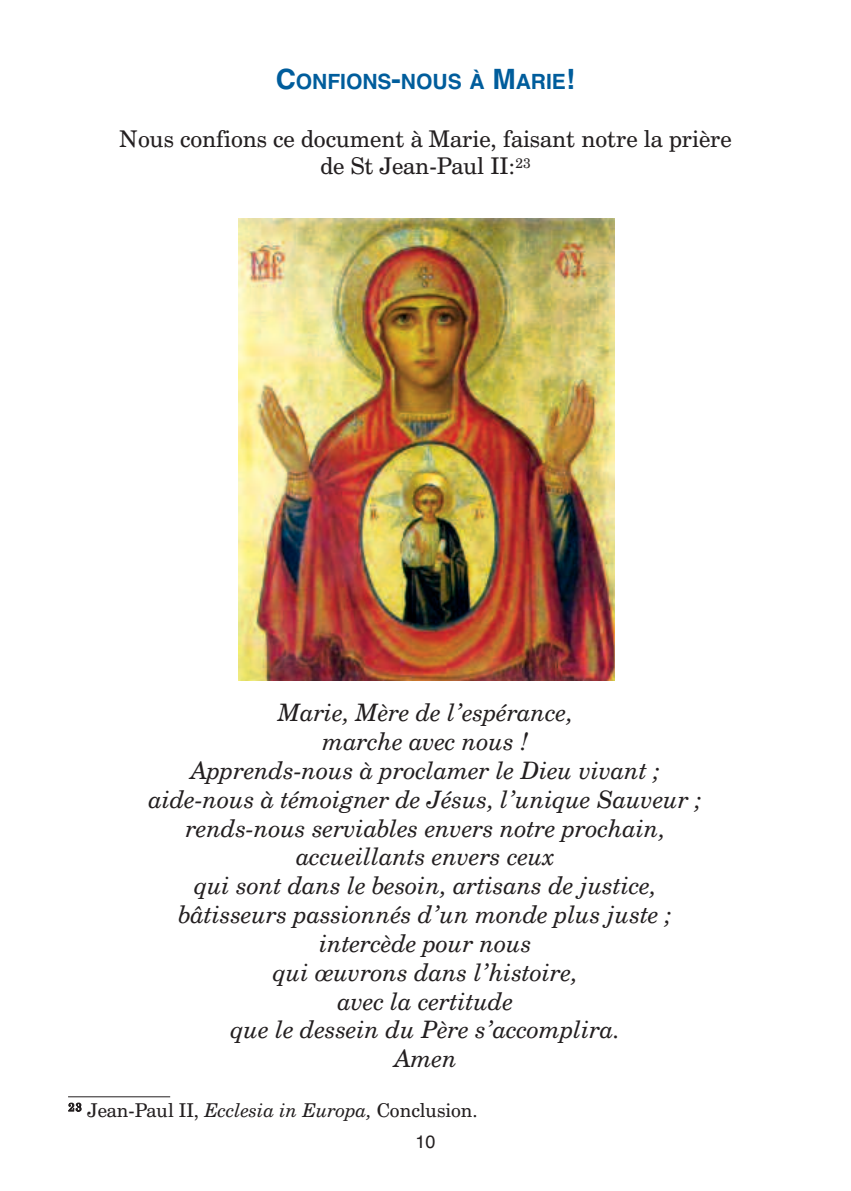
<style>
.page{position:relative;width:851px;height:1191px;background:#fff}
.page>*{position:absolute;margin:0;border:0;box-sizing:border-box;transform-origin:0 0}
.t1{font:italic 24px/28.8px "Century Schoolbook BT";color:#231f20;text-align:center}
.t2{font:23px/27.6px "Century Schoolbook BT";color:#231f20;text-align:center}
.t3{font:700 21px "Helvetica";color:#005d9c}
.t4{font:19px "Century Schoolbook BT";color:#231f20}
.t5{font:18px "Helvetica";color:#231f20}
.s1{font-size:28px}
.s2{font-style:italic}
</style>
<div class="page">
<hr style="left:68px;top:1096px;width:102px;height:1px;background:#231f20">
<img style="left:238px;top:218px;width:376px;height:462px">
<p class="t3" style="left:275px;top:70px;width:301px"><span class="s1">C</span>ONFIONS<span class="s1">-</span>NOUS À <span class="s1">M</span>ARIE<span class="s1">!</span></p>
<p class="t2" style="left:119px;top:127px;width:614px">Nous confions ce document à Marie, faisant notre la prière de St Jean-Paul II:<sup>23</sup></p>
<p class="t1" style="left:149px;top:701px;width:555px">Marie, Mère de l’espérance,<br>marche avec nous !<br>Apprends-nous à proclamer le Dieu vivant ; aide-nous à témoigner de Jésus, l’unique Sauveur ; rends-nous serviables envers notre prochain, accueillants envers ceux<br>qui sont dans le besoin, artisans de justice, bâtisseurs passionnés d’un monde plus juste ; intercède pour nous<br>qui œuvrons dans l’histoire,<br>avec la certitude<br>que le dessein du Père s’accomplira.<br>Amen</p>
<p class="t4" style="left:68px;top:1103px;width:411px"><sup>23</sup> Jean-Paul II, <span class="s2">Ecclesia in Europa,</span> Conclusion.</p>
<p class="t5" style="left:415px;top:1131px;width:22px">10</p>
</div>
